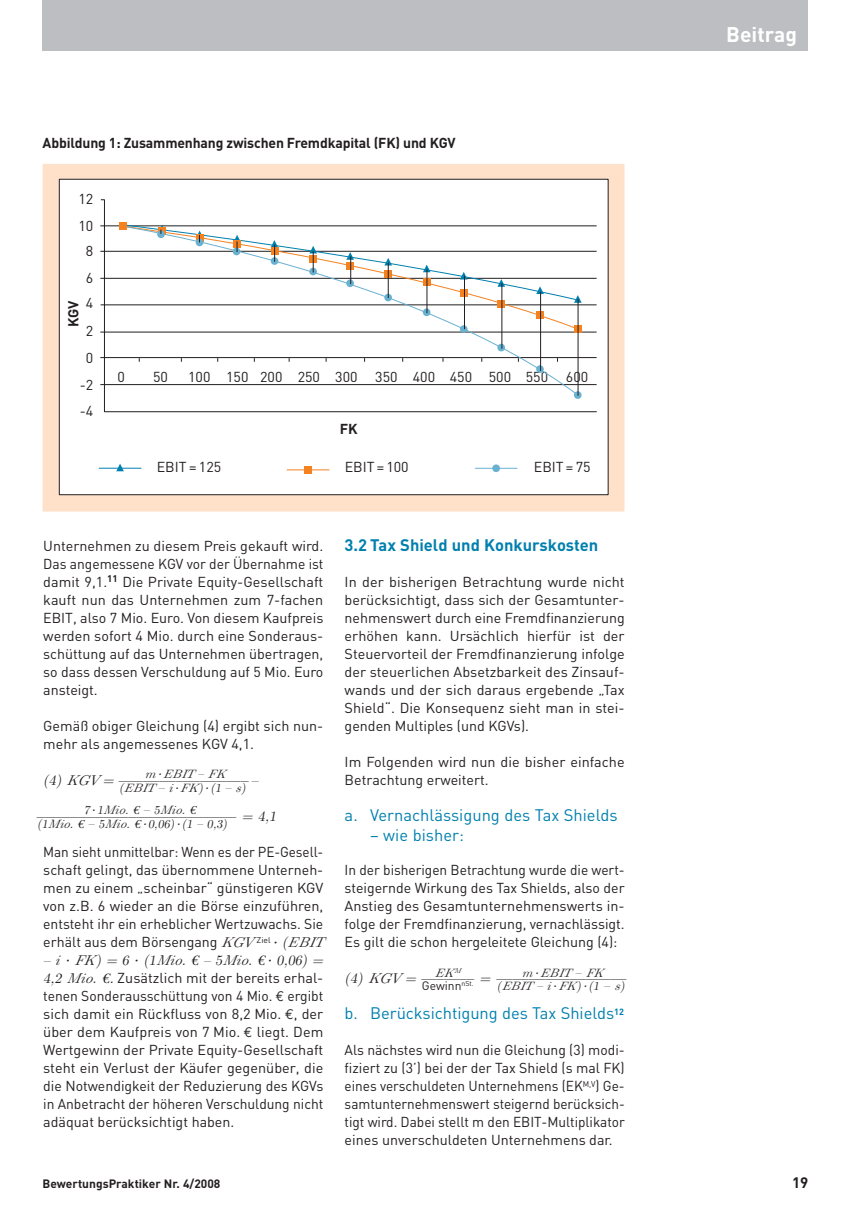
<style>
.page{position:relative;width:851px;height:1221px;background:#fff}
.page>*{position:absolute;margin:0;border:0;box-sizing:border-box;transform-origin:0 0}
.t1{font:700 21px "DIN";color:#fff}
.t2{font:16.5px "DIN";color:#0080ae}
.t3{font:700 16.5px "DIN";color:#0080ae}
.t4{font:700 15px "DIN";color:#231f20}
.t5{font:14.25px/18px "DIN";color:#231f20;text-align:justify}
.t6{font:14.25px/18px "DIN";color:#231f20;text-align:justify;scale:.95 1}
.t7{font:14.25px/18px "DIN";color:#231f20;text-align:justify;scale:.96 1}
.t8{font:700 14.25px "DIN";letter-spacing:-.01em;color:#231f20}
.t9{font:italic 14.25px "Uni Math";color:#231f20}
.t10{font:italic 12.15px/14px "Uni Math";color:#231f20;text-align:center}
.t11{font:italic 12.15px "Uni Math";color:#231f20;scale:1.13 1}
.t12{font:italic 12.15px "Uni Math";color:#231f20;scale:1.16 1}
.t13{font:italic 12.15px "Uni Math";color:#231f20;scale:1.05 1}
.t14{font:700 12px "DIN";color:#231f20}
.s1{font-size:14.25px}
.s2{font-family:"Uni Math";font-style:italic}
.s3{font-style:italic}
.s4{font-family:"Euro Mono"}
.s5{font-family:"DIN";font-style:normal}
</style>
<div class="page">
<div style="left:43px;top:0;width:765px;height:51px;background:#bdbec1"></div>
<div style="left:43px;top:164px;width:581px;height:347px;background:#fee1c8"></div>
<div style="left:59px;top:179px;width:549px;height:315px;background:#fff"></div>
<svg style="left:100px;top:199px;width:497px;height:213px"></svg>
<hr style="left:100px;top:384px;width:496px;height:1px;background:#231f20">
<div style="left:304px;top:466px;width:8px;height:7px;background:#f58220"></div>
<hr style="left:287px;top:469px;width:42px;height:1px;background:#f58220">
<svg style="left:116px;top:463px;width:8px;height:8px"></svg>
<hr style="left:99px;top:468px;width:42px;height:1px;background:#0080ae">
<svg style="left:121px;top:230px;width:458px;height:166px"></svg>
<div style="left:119px;top:222px;width:8px;height:8px;background:#f58220"></div>
<svg style="left:423px;top:308px;width:7px;height:8px"></svg>
<div style="left:460px;top:325px;width:7px;height:8px;background:#69b1d1;border-radius:50%"></div>
<svg style="left:497px;top:303px;width:8px;height:4px"></svg>
<svg style="left:497px;top:344px;width:8px;height:7px"></svg>
<hr style="left:475px;top:468px;width:42px;height:1px;background:#69b1d1">
<div style="left:492px;top:464px;width:8px;height:8px;background:#69b1d1;border-radius:50%"></div>
<svg style="left:536px;top:311px;width:8px;height:8px"></svg>
<svg style="left:536px;top:365px;width:7px;height:8px"></svg>
<svg style="left:574px;top:325px;width:7px;height:8px"></svg>
<svg style="left:574px;top:391px;width:7px;height:8px"></svg>
<svg style="left:123px;top:224px;width:458px;height:79px"></svg>
<hr style="left:388px;top:263px;width:1px;height:35px;background:#231f20">
<hr style="left:426px;top:269px;width:1px;height:44px;background:#231f20">
<hr style="left:464px;top:276px;width:1px;height:53px;background:#231f20">
<hr style="left:501px;top:283px;width:1px;height:65px;background:#231f20">
<hr style="left:540px;top:292px;width:1px;height:79px;background:#231f20">
<hr style="left:577px;top:299px;width:1px;height:97px;background:#231f20">
<p class="t8" style="left:43px;top:138px;width:414px">Abbildung 1: Zusammenhang zwischen Fremdkapital (FK) und KGV</p>
<p class="t5" style="left:78px;top:191px;width:16px">12</p>
<p class="t5" style="left:78px;top:214px;width:16px;line-height:25.5px;text-align:center">10<br>8</p>
<p class="t5" style="left:86px;top:267px;width:9px;line-height:25px">6<br>4</p>
<p class="t5" style="left:80px;top:319px;width:15px;line-height:26.7px;text-align:center">2<br>0 -2 -4</p>
<p class="t8" style="left:68px;top:327px;width:28px;rotate:-90deg">KGV</p>
<p class="t5" style="left:117px;top:369px;width:9px">0</p>
<p class="t5" style="left:153px;top:369px;width:16px">50</p>
<p class="t5" style="left:188px;top:369px;width:171px">100 150 200 250 300</p>
<p class="t8" style="left:339px;top:424px;width:19px">FK</p>
<p class="t5" style="left:375px;top:369px;width:214px">350 400 450 500 550 600</p>
<p class="t5" style="left:157px;top:459px;width:66px">EBIT = 125</p>
<p class="t5" style="left:345px;top:459px;width:65px">EBIT = 100</p>
<p class="t5" style="left:534px;top:459px;width:58px">EBIT = 75</p>
<p class="t5" style="left:43px;top:538px;width:281px">Unternehmen zu diesem Preis gekauft wird.<br>Das angemessene KGV vor der Übernahme ist damit 9,1.<sup>11</sup> Die Private Equity-Gesellschaft kauft nun das Unternehmen zum 7-fachen EBIT, also 7 Mio. Euro. Von diesem Kaufpreis werden sofort 4 Mio. durch eine Sonderaus&shy;schüttung auf das Unternehmen übertragen, so dass dessen Verschuldung auf 5 Mio. Euro ansteigt.</p>
<p class="t5" style="left:43px;top:718px;width:281px">Gemäß obiger Gleichung (4) ergibt sich nun&shy;mehr als angemessenes KGV 4,1.</p>
<p class="t11" style="left:43px;top:772px;width:185px"><span class="s1">(4) KGV =</span> ________________</p>
<p class="t10" style="left:119px;top:768px;width:130px">m · EBIT – FK<br>(EBIT – i · FK) · (1 – s)</p>
<p class="t9" style="left:251px;top:775px;width:11px">–</p>
<p class="t12" style="left:37px;top:808px;width:175px">________________________</p>
<p class="t10" style="left:37px;top:804px;width:193px;text-align:left;text-indent:47px">7 · 1Mio. € – 5Mio. € (1Mio. € – 5Mio. € · 0,06) · (1 – 0,3)</p>
<p class="t9" style="left:242px;top:811px;width:38px">= 4,1</p>
<p class="t6" style="left:43px;top:844px;width:296px">Man sieht unmittelbar: Wenn es der PE-Gesell&shy;schaft gelingt, das übernommene Unterneh&shy;men zu einem „scheinbar“ günstigeren KGV von z.B. 6 wieder an die Börse einzuführen, entsteht ihr ein erheblicher Wertzuwachs. Sie erhält aus dem Börsengang <span class="s2">KGV</span> <sup>Ziel</sup> <span class="s2">· (EBIT</span></p>
<p class="t9" style="left:43px;top:955px;width:284px">– i · FK) = 6 · (1Mio. € – 5Mio. € · 0,06) =</p>
<p class="t5" style="left:43px;top:970px;width:281px"><span class="s2">4,2 Mio. €</span><span class="s3">.</span> Zusätzlich mit der bereits erhal&shy;tenen Sonderausschüttung von 4 Mio. <span class="s4">€</span> ergibt sich damit ein Rückfluss von 8,2 Mio. <span class="s4">€</span>, der über dem Kaufpreis von 7 Mio. <span class="s4">€</span> liegt. Dem Wertgewinn der Private Equity-Gesellschaft steht ein Verlust der Käufer gegenüber, die die Notwendigkeit der Reduzierung des KGVs in Anbetracht der höheren Verschuldung nicht adäquat berücksichtigt haben.</p>
<p class="t3" style="left:344px;top:539px;width:255px">3.2 Tax Shield und Konkurskosten</p>
<p class="t5" style="left:344px;top:574px;width:281px">In der bisherigen Betrachtung wurde nicht berücksichtigt, dass sich der Gesamtunter&shy;nehmenswert durch eine Fremdfinanzierung erhöhen kann. Ursächlich hierfür ist der Steuer vorteil der Fremdfinanzierung infolge der steuerlichen Absetzbarkeit des Zinsauf&shy;wands und der sich daraus ergebende „Tax Shield“. Die Konsequenz sieht man in stei&shy;genden Multiples (und KGVs).</p>
<p class="t5" style="left:344px;top:754px;width:281px">Im Folgenden wird nun die bisher einfache<br>Betrachtung erweitert.</p>
<p class="t2" style="left:344px;top:809px;width:274px">a. Vernachlässigung des Tax Shields</p>
<p class="t2" style="left:370px;top:828px;width:95px">– wie bisher:</p>
<p class="t7" style="left:344px;top:862px;width:293px">In der bisherigen Betrachtung wurde die wert&shy;steigernde Wirkung des Tax Shields, also der Anstieg des Gesamtunternehmenswerts in&shy;folge der Fremdfinanzierung, vernachlässigt.<br>Es gilt die schon hergeleitete Gleichung (4):</p>
<p class="t9" style="left:344px;top:973px;width:75px">(4) KGV =</p>
<p class="t10" style="left:435px;top:966px;width:28px">EK<sup>M</sup></p>
<p class="t13" style="left:421px;top:970px;width:54px">_______</p>
<p class="t10" style="left:497px;top:966px;width:131px">m · EBIT – FK<br>(EBIT – i · FK) · (1 – s)</p>
<p class="t2" style="left:344px;top:1007px;width:281px">b. Berücksichtigung des Tax Shields <sup>12</sup></p>
<p class="t5" style="left:344px;top:1042px;width:281px">Als nächstes wird nun die Gleichung (3) modi&shy;fiziert zu (3’) bei der der Tax Shield (s mal FK) eines verschuldeten Unternehmens (EK<sup>M,V</sup>) Ge&shy;samtunternehmenswert steigernd berücksich&shy;tigt wird. Dabei stellt m den EBIT-Multiplikator eines unverschuldeten Unternehmens dar.</p>
<p class="t11" style="left:422px;top:970px;width:184px"><span class="s5">Gewinn</span><sub>nSt.</sub> <span class="s1">=</span> ________________</p>
<h1 class="t1" style="left:726px;top:27px;width:72px">Beitrag</h1>
<p class="t14" style="left:43px;top:1178px;width:179px">BewertungsPraktiker Nr. 4/2008</p>
<p class="t4" style="left:792px;top:1176px;width:18px">19</p>
</div>
